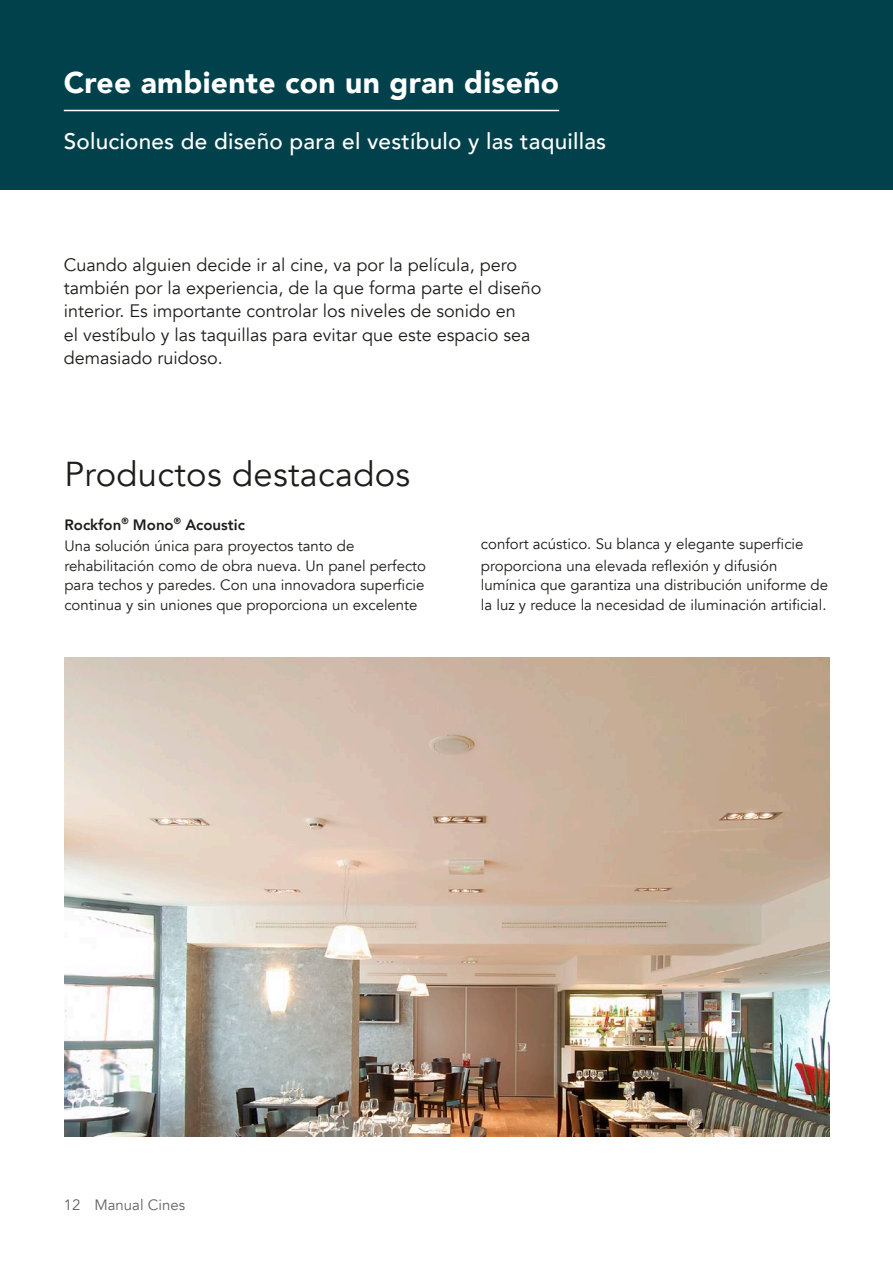
<style>
.page{position:relative;width:893px;height:1263px;background:#fff}
.page>*{position:absolute;margin:0;border:0;box-sizing:border-box;transform-origin:0 0}
.t1{font:34.5px "Avenir";letter-spacing:.01em;color:#1d1d1b}
.t2{font:900 30px "Avenir";letter-spacing:.01em;color:#fff}
.t3{font:500 22.5px "Avenir";letter-spacing:.01em;color:#fff}
.t4{font:18px/23.4px "Avenir";color:#1d1d1b}
.t5{font:15px/19.5px "Avenir";color:#1d1d1b}
.t6{font:15px "Avenir";color:#646463}
.s1{font-weight:800}
</style>
<div class="page">
<div style="left:0;top:0;width:893px;height:189px;background:#00414c"></div>
<img style="left:64px;top:657px;width:766px;height:480px">
<hr style="left:64px;top:110px;width:495px;height:1px;background:#fff">
<h2 class="t2" style="left:64px;top:57px;width:497px">Cree ambiente con un gran diseño</h2>
<h3 class="t3" style="left:64px;top:121px;width:544px">Soluciones de diseño para el vestíbulo y las taquillas</h3>
<p class="t4" style="left:64px;top:253px;width:479px">Cuando alguien decide ir al cine, va por la película, pero también por la experiencia, de la que forma parte el diseño interior. Es importante controlar los niveles de sonido en<br>el vestíbulo y las taquillas para evitar que este espacio sea demasiado ruidoso.</p>
<h1 class="t1" style="left:64px;top:453px;width:347px">Productos destacados</h1>
<p class="t5" style="left:64px;top:514px;width:292px;line-height:21.6px"><span class="s1">Rockfon</span><sup>®</sup> <span class="s1">Mono</span><sup>®</sup> <span class="s1">Acoustic<br></span>Una solución única para proyectos tanto de</p>
<p class="t5" style="left:64px;top:556px;width:363px;text-align:justify">rehabilitación como de obra nueva. Un panel perfecto para techos y paredes. Con una innovadora superficie continua y sin uniones que proporciona un excelente</p>
<p class="t5" style="left:481px;top:533px;width:324px;line-height:21.6px">confort acústico. Su blanca y elegante superficie proporciona una elevada reflexión y difusión</p>
<p class="t5" style="left:481px;top:576px;width:349px">lumínica que garantiza una distribución uniforme de la luz y reduce la necesidad de iluminación artificial.</p>
<p class="t6" style="left:64px;top:1196px;width:18px">12</p>
<p class="t6" style="left:94px;top:1196px;width:92px">Manual Cines</p>
</div>
